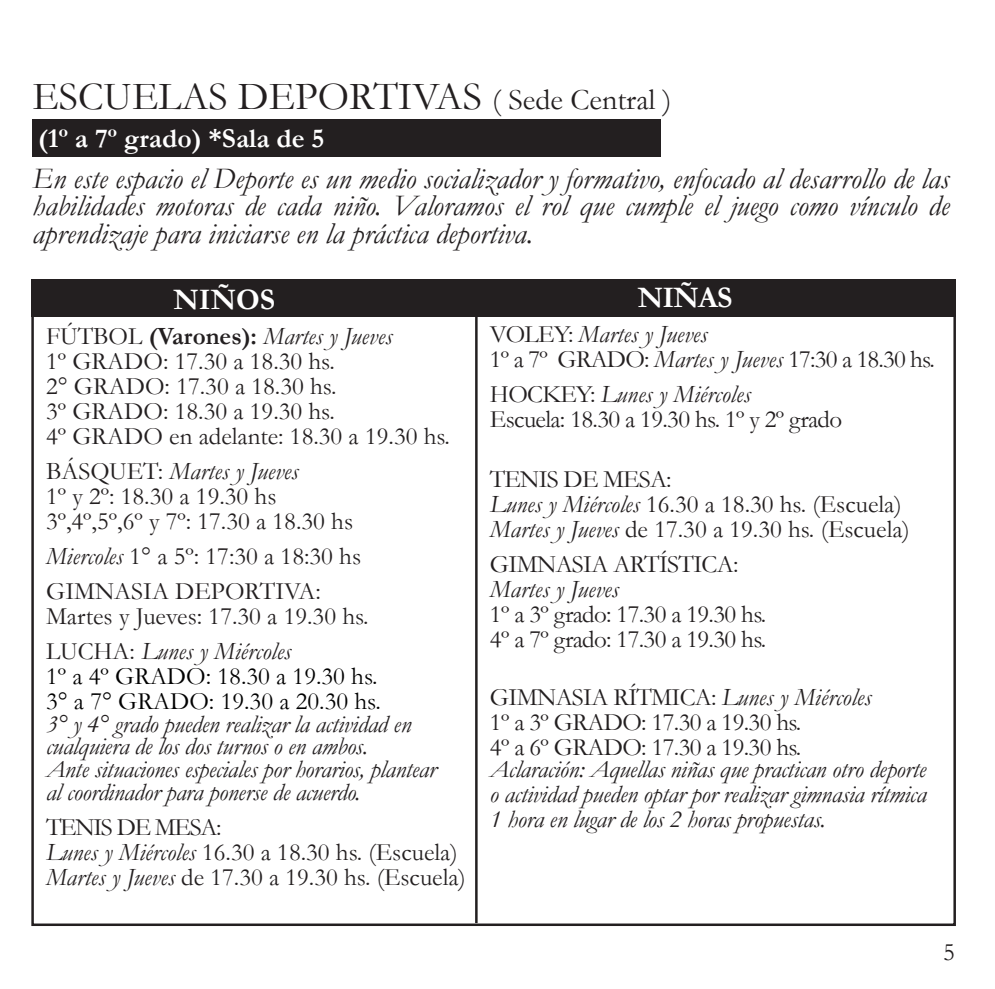
<style>
.page{position:relative;width:995px;height:989px;background:#fff}
.page>*{position:absolute;margin:0;border:0;box-sizing:border-box;transform-origin:0 0}
.t1{font:40px "Garamond";color:#231f20}
.t2{font:italic 30px/27.5px "Garamond";color:#231f20;text-align:justify}
.t3{font:700 30px "Garamond";letter-spacing:-.015em;color:#fff}
.t4{font:700 27.5px "Garamond";color:#fff}
.t5{font:25px/25px "Garamond";color:#231f20}
.t6{font:italic 25px/22.5px "Garamond";letter-spacing:-.01em;color:#231f20}
.t7{font:25px/25px "Garamond";letter-spacing:-.025em;color:#231f20}
.t8{font:25px/25px "Garamond";letter-spacing:-.035em;color:#231f20}
.t9{font:25px/25px "Garamond";color:#000001}
.s1{font-size:30px}
.s2{font-weight:700}
.s3{font-style:italic}
</style>
<div class="page">
<div style="left:33px;top:119px;width:628px;height:37px;background:#231f20"></div>
<div style="left:31px;top:279px;width:924px;height:37px;background:#231f20"></div>
<hr style="left:475px;top:305px;width:2px;height:617px;background:#231f20">
<h1 class="t1" style="left:33px;top:70px;width:640px">ESCUELAS DEPORTIVAS <span class="s1">( Sede Central )</span></h1>
<p class="t4" style="left:38px;top:119px;width:288px">(1º a 7º grado) *Sala de 5</p>
<p class="t2" style="left:33px;top:164px;width:918px">En este espacio el Deporte es un medio socializador y formativo, enfocado al desarrollo de las habilidades motoras de cada niño. Valoramos el rol que cumple el juego como vínculo de aprendizaje para iniciarse en la práctica deportiva.</p>
<p class="t3" style="left:174px;top:279px;width:103px">NIÑOS</p>
<p class="t5" style="left:46px;top:323px;width:405px">FÚTBOL <span class="s2">(Varones):</span> <span class="s3">Martes y Jueves<br></span>1º GRADO: 17.30 a 18.30 hs.<br>2° GRADO: 17.30 a 18.30 hs.<br>3º GRADO: 18.30 a 19.30 hs.<br>4º GRADO en adelante: 18.30 a 19.30 hs.</p>
<p class="t5" style="left:46px;top:458px;width:308px">BÁSQUET: <span class="s3">Martes y Jueves<br></span>1º y 2º: 18.30 a 19.30 hs<br>3º,4º,5º,6º y 7º: 17.30 a 18.30 hs</p>
<p class="t5" style="left:46px;top:538px;width:316px;line-height:35px"><span class="s3">Miercoles</span> 1° a 5º: 17:30 a 18:30 hs<br>GIMNASIA DEPORTIVA:</p>
<p class="t5" style="left:46px;top:598px;width:324px;line-height:35px">Martes y Jueves: 17.30 a 19.30 hs.<br>LUCHA: <span class="s3">Lunes y Miércoles</span></p>
<p class="t9" style="left:46px;top:663px;width:336px">1º a 4º GRADO: 18.30 a 19.30 hs.<br>3° a 7° GRADO: 19.30 a 20.30 hs.</p>
<p class="t6" style="left:46px;top:712px;width:392px">3° y 4° grado pueden realizar la actividad en cualquiera de los dos turnos o en ambos.<br>Ante situaciones especiales por horarios, plantear al coordinador para ponerse de acuerdo.</p>
<p class="t5" style="left:46px;top:813px;width:421px">TENIS DE MESA:<br><span class="s3">Lunes y Miércoles</span> 16.30 a 18.30 hs. (Escuela)<br><span class="s3">Martes y Jueves</span> de 17.30 a 19.30 hs. (Escuela)</p>
<p class="t3" style="left:637px;top:277px;width:96px">NIÑAS</p>
<p class="t8" style="left:490px;top:321px;width:446px">VOLEY: <span class="s3">Martes y Jueves<br></span>1º a 7º GRADO: <span class="s3">Martes y Jueves</span> 17:30 a 18.30 hs.</p>
<p class="t7" style="left:490px;top:381px;width:353px">HOCKEY: <span class="s3">Lunes y Miércoles<br></span>Escuela: 18.30 a 19.30 hs. 1º y 2º grado</p>
<p class="t5" style="left:490px;top:466px;width:421px">TENIS DE MESA:<br><span class="s3">Lunes y Miércoles</span> 16.30 a 18.30 hs. (Escuela)<br><span class="s3">Martes y Jueves</span> de 17.30 a 19.30 hs. (Escuela)</p>
<p class="t7" style="left:490px;top:551px;width:250px">GIMNASIA ARTÍSTICA:</p>
<p class="t6" style="left:490px;top:577px;width:130px">Martes y Jueves</p>
<p class="t7" style="left:490px;top:601px;width:278px">1º a 3º grado: 17.30 a 19.30 hs.<br>4º a 7º grado: 17.30 a 19.30 hs.</p>
<p class="t7" style="left:490px;top:683px;width:383px">GIMNASIA RÍTMICA: <span class="s3">Lunes y Miércoles<br></span>1º a 3º GRADO: 17.30 a 19.30 hs.<br>4º a 6º GRADO: 17.30 a 19.30 hs.</p>
<p class="t6" style="left:490px;top:756px;width:438px;line-height:25px;text-align:justify">Aclaración: Aquellas niñas que practican otro deporte o actividad pueden optar por realizar gimnasia rítmica 1 hora en lugar de los 2 horas propuestas.</p>
<p class="t5" style="left:943px;top:938px;width:13px">5</p>
</div>
